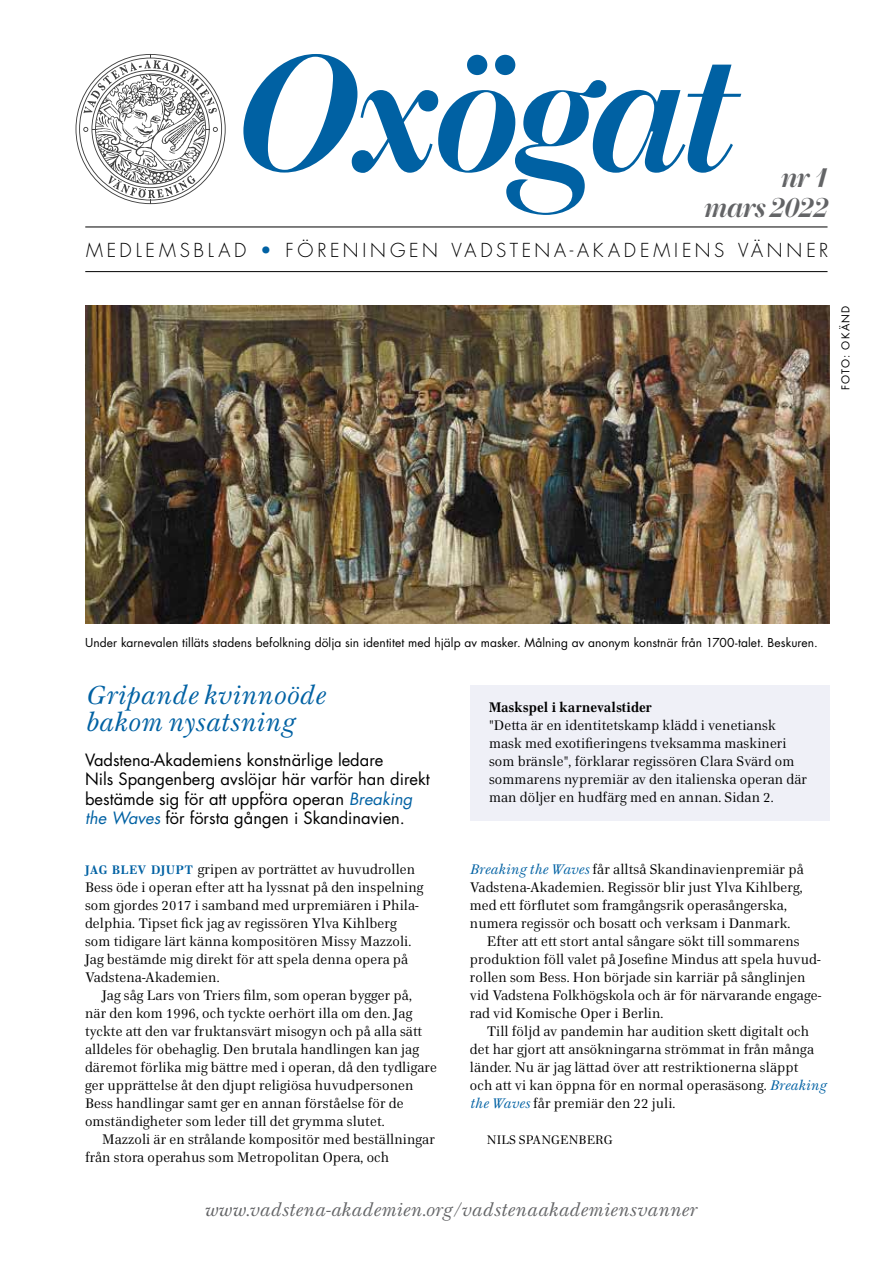
<style>
.page{position:relative;width:893px;height:1263px;background:#fff}
.page>*{position:absolute;margin:0;border:0;box-sizing:border-box;transform-origin:0 0}
.t1{font:italic 700 27px/30px "Home Display";letter-spacing:-.01em;color:#636466;text-align:right}
.t2{font:italic 25.5px/27px "Home Text";color:#0061a3}
.t3{font:300 18.75px "Futura Std";letter-spacing:.2em;color:#000}
.t4{font:italic 18px "Home Text";letter-spacing:.01em;color:#636466}
.t5{font:16.5px/19.5px "Futura Std";color:#000}
.t6{font:13.5px/18px "Home Text";letter-spacing:.01em;color:#000}
.t7{font:700 13.5px "Home Text";letter-spacing:.015em;color:#000}
.t8{font:12px "Futura Std";letter-spacing:.01em;color:#000}
.t9{font:12px "Home Text";letter-spacing:.01em;color:#000}
.t10{font:10.5px "Futura Std";letter-spacing:.115em;color:#000}
.s1{color:#0061a3}
.s2{font-style:italic;color:#0061a3}
.s3{font-weight:700;font-size:12px;color:#0061a3}
</style>
<div class="page">
<div style="left:470px;top:685px;width:359px;height:136px;background:#eff0f7"></div>
<img style="left:85px;top:305px;width:744px;height:319px">
<svg style="left:243px;top:54px;width:498px;height:161px"></svg>
<hr style="left:85px;top:271px;width:742px;height:1px;background:#000">
<hr style="left:85px;top:227px;width:742px;height:1px;background:#000">
<svg style="left:76px;top:54px;width:150px;height:150px"></svg>
<h1 class="t1" style="left:703px;top:162px;width:127px">nr 1<br>mars 2022</h1>
<h3 class="t3" style="left:86px;top:239px;width:744px">MEDLEMSBLAD <span class="s1">•</span> FÖRENINGEN VADSTENA-AKADEMIENS VÄNNER</h3>
<p class="t10" style="left:839px;top:390px;width:86px;rotate:-90deg">FOTO: OKÄND</p>
<p class="t8" style="left:85px;top:635px;width:734px">Under karnevalen tilläts stadens befolkning dölja sin identitet med hjälp av masker. Målning av anonym konstnär från 1700-talet. Beskuren.</p>
<h2 class="t2" style="left:85px;top:681px;width:241px">Gripande kvinnoöde bakom nysatsning</h2>
<p class="t5" style="left:85px;top:750px;width:346px">Vadstena-Akademiens konstnärlige ledare<br>Nils Spangenberg avslöjar här varför han direkt bestämde sig för att uppföra operan <span class="s2">Breaking the Waves</span> för första gången i Skandinavien.</p>
<p class="t6" style="left:85px;top:860px;width:340px"><span class="s3">JAG BLEV DJUPT</span> gripen av porträttet av huvudrollen Bess öde i operan efter att ha lyssnat på den inspelning som gjordes 2017 i samband med urpremiären i Phila&shy;delphia. Tipset fick jag av regissören Ylva Kihlberg som tidigare lärt känna kompositören Missy Mazzoli.<br>Jag bestämde mig direkt för att spela denna opera på Vadstena-Akademien.</p>
<p class="t6" style="left:85px;top:986px;width:354px;text-indent:17px">Jag såg Lars von Triers film, som operan bygger på,<br>när den kom 1996, och tyckte oerhört illa om den. Jag tyckte att den var fruktansvärt misogyn och på alla sätt alldeles för obehaglig. Den brutala handlingen kan jag däremot förlika mig bättre med i operan, då den tydligare ger upprättelse åt den djupt religiösa huvudpersonen Bess handlingar samt ger en annan förståelse för de omständigheter som leder till det grymma slutet.</p>
<p class="t6" style="left:85px;top:1130px;width:351px;text-indent:17px">Mazzoli är en strålande kompositör med beställningar från stora operahus som Metropolitan Opera, och</p>
<p class="t7" style="left:489px;top:698px;width:164px">Maskspel i karnevalstider</p>
<p class="t6" style="left:489px;top:716px;width:320px">"Detta är en identitetskamp klädd i venetiansk mask med exotifieringens tveksamma maskineri som bränsle", förklarar regissören Clara Svärd om sommarens nypremiär av den italienska operan där man döljer en hudfärg med en annan. Sidan 2.</p>
<p class="t6" style="left:470px;top:860px;width:335px"><span class="s2">Breaking the Waves</span> får alltså Skandinavienpremiär på</p>
<p class="t6" style="left:470px;top:878px;width:334px">Vadstena-Akademien. Regissör blir just Ylva Kihlberg,</p>
<p class="t6" style="left:470px;top:896px;width:319px">med ett förflutet som framgångsrik operasångerska,</p>
<p class="t6" style="left:470px;top:914px;width:322px">numera regissör och bosatt och verksam i Danmark.</p>
<p class="t6" style="left:487px;top:932px;width:314px">Efter att ett stort antal sångare sökt till sommarens</p>
<p class="t6" style="left:470px;top:950px;width:352px">produktion föll valet på Josefine Mindus att spela huvud-</p>
<p class="t6" style="left:470px;top:968px;width:337px">rollen som Bess. Hon började sin karriär på sånglinjen</p>
<p class="t6" style="left:470px;top:986px;width:353px">vid Vadstena Folkhögskola och är för närvarande engage-</p>
<p class="t6" style="left:470px;top:1004px;width:195px">rad vid Komische Oper i Berlin.</p>
<p class="t6" style="left:487px;top:1022px;width:324px">Till följd av pandemin har audition skett digitalt och</p>
<p class="t6" style="left:470px;top:1040px;width:346px">det har gjort att ansökningarna strömmat in från många</p>
<p class="t6" style="left:470px;top:1058px;width:330px">länder. Nu är jag lättad över att restriktionerna släppt</p>
<p class="t6" style="left:470px;top:1076px;width:358px">och att vi kan öppna för en normal operasäsong. <span class="s2">Breaking</span></p>
<p class="t6" style="left:470px;top:1094px;width:207px"><span class="s2">the Waves</span> får premiär den 22 juli.</p>
<p class="t9" style="left:487px;top:1132px;width:127px">NILS SPANGENBERG</p>
<h3 class="t4" style="left:204px;top:1198px;width:494px">www.vadstena-akademien.org/vadstenaakademiensvanner</h3>
</div>
